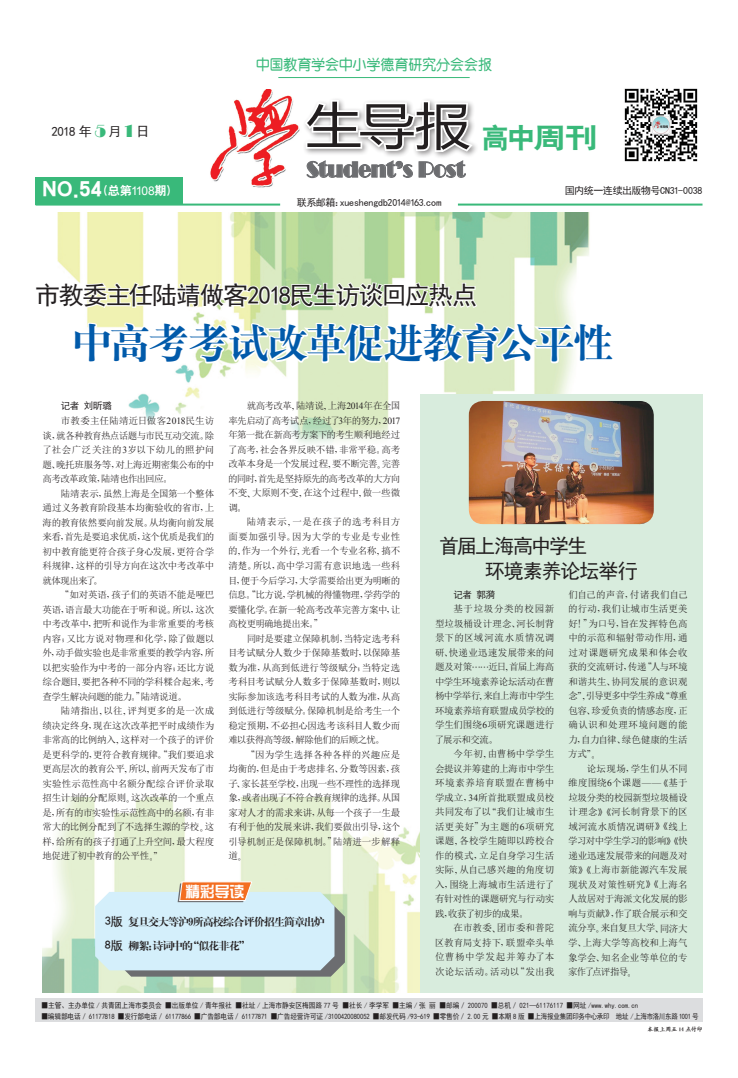
<style>
.page{position:relative;width:738px;height:1078px;background:#fff}
.page>*{position:absolute;margin:0;border:0;box-sizing:border-box;transform-origin:0 0}
.t1{font:50px "Microsoft Ya Hei";color:#231f20;scale:1.1 1}
.t2{font:41px "H Ya 4 gj";letter-spacing:-.065em;color:#015aaa}
.t3{font:28px "H Yb 2 gj";color:#39b97a}
.t4{font:25px "Sim Hei";letter-spacing:-.06em;color:#231f20}
.t5{font:23px "Broadway";letter-spacing:-.02em;color:#6c6d70;scale:.92 1}
.t6{font:22px "H Yb 2 gj";color:#fff}
.t7{font:20px/25px "Sim Hei";letter-spacing:-.06em;color:#231f20}
.t8{font:15px "H Ye 3 gj";letter-spacing:-.01em;color:#39b97a;scale:.94 1}
.t9{font:15px "H Yk 1 gj";color:#fff}
.t10{font:13px "Sim Hei";color:#231f20}
.t11{font:11px/23.8px "H Ya 4 gj";letter-spacing:-.085em;color:#231f20}
.t12{font:10px "Sim Hei";letter-spacing:-.03em;color:#231f20}
.t13{font:9.5px/14.5px "Sim Sun";letter-spacing:-.035em;color:#231f20;text-align:justify}
.t14{font:9.5px "Sim Hei";letter-spacing:-.05em;color:#231f20}
.t15{font:7.5px "Sim Hei";letter-spacing:-.02em;color:#231f20;scale:.89 1}
.t16{font:7.5px "Sim Hei";color:#231f20;scale:.89 1}
.t17{font:6px "H Yc 3 gj";letter-spacing:-.045em;color:#231f20}
.s1{font-family:"Broadway";font-size:18px;color:#39b97a}
.s2{font-size:12px}
.s3{font-family:"Arial";font-size:12px}
.s4{font-family:"Times New Roman"}
.s5{font-family:"H Ya 2 gj"}
.s6{font-family:"H Yb 1 gj";font-size:12px}
</style>
<div class="page">
<img style="left:57px;top:212px;width:533px;height:232px">
<img style="left:43px;top:797px;width:377px;height:195px">
<div style="left:420px;top:394px;width:282px;height:598px;background:#d8ecdd"></div>
<img style="left:210px;top:89px;width:90px;height:99px">
<img style="left:624px;top:88px;width:74px;height:74px">
<div style="left:36px;top:176px;width:147px;height:28px;background:#39b97a"></div>
<hr style="left:36px;top:203px;width:244px;height:2px;background:#39b97a">
<hr style="left:457px;top:203px;width:245px;height:2px;background:#39b97a">
<hr style="left:278px;top:77px;width:191px;height:1px;background:#39b97a">
<div style="left:302px;top:97px;width:177px;height:62px;background:#231f20;opacity:.5"></div>
<svg style="left:302px;top:98px;width:173px;height:56px"></svg>
<svg style="left:306px;top:160px;width:106px;height:18px"></svg>
<svg style="left:418px;top:160px;width:47px;height:18px"></svg>
<div style="left:36px;top:998px;width:666px;height:23px;background:#dcdddf"></div>
<svg style="left:95px;top:881px;width:249px;height:95px;background:#cfdee0"></svg>
<img style="left:468px;top:401px;width:185px;height:123px">
<svg style="left:57px;top:271px;width:533px;height:95px"></svg>
<h3 class="t10" style="left:51px;top:124px;width:99px">2018 年 <span class="s1">5</span>月<span class="s1">1</span>日</h3>
<h3 class="t8" style="left:255px;top:57px;width:253px">中国教育学会中小学德育研究分会会报</h3>
<h1 class="t1" style="left:306px;top:92px;width:150px">生导报</h1>
<h3 class="t5" style="left:306px;top:156px;width:174px">Student’s Post</h3>
<h3 class="t3" style="left:480px;top:124px;width:118px">高中周刊</h3>
<h3 class="t6" style="left:43px;top:179px;width:136px">NO.54<span class="s2">（总第</span><span class="s3">1108</span><span class="s2">期）</span></h3>
<p class="t12" style="left:564px;top:185px;width:139px">国内统一连续出版物号CN31-0038</p>
<p class="t12" style="left:296px;top:197px;width:146px">联系邮箱：xueshengdb2014@163.com</p>
<h3 class="t4" style="left:35px;top:282px;width:443px">市教委主任陆靖做客2018民生访谈回应热点</h3>
<h2 class="t2" style="left:72px;top:322px;width:543px">中高考考试改革促进教育公平性</h2>
<p class="t14" style="left:61px;top:401px;width:52px">记者 刘昕璐</p>
<p class="t13" style="left:42px;top:413px;width:173px;text-indent:19px">市教委主任陆靖近日做客<span class="s4">2018</span>民生访谈<span class="s5">，</span>就各种教育热点话题与市民互动交流<span class="s5">。</span>除了社会广泛关注的<span class="s4">3</span>岁以下幼儿的照护问题<span class="s5">、</span>晚托班服务等<span class="s5">，</span>对上海近期密集公布的中高考改革政策<span class="s5">，</span>陆靖也作出回应<span class="s5">。</span></p>
<p class="t13" style="left:42px;top:486px;width:173px;text-indent:18px">陆靖表示<span class="s5">，</span>虽然上海是全国第一个整体通过义务教育阶段基本均衡验收的省市<span class="s5">，</span>上海的教育依然要向前发展<span class="s5">。</span>从均衡向前发展来看<span class="s5">，</span>首先是要追求优质<span class="s5">，</span>这个优质是我们的初中教育能更符合孩子身心发展<span class="s5">，</span>更符合学科规律<span class="s5">，</span>这样的引导方向在这次中考改革中就体现出来了<span class="s5">。</span></p>
<p class="t13" style="left:42px;top:587px;width:173px;text-indent:18px"><span class="s5">“</span>如对英语<span class="s5">，</span>孩子们的英语不能是哑巴英语<span class="s5">，</span>语言最大功能在于听和说<span class="s5">。</span>所以<span class="s5">，</span>这次中考改革中<span class="s5">，</span>把听和说作为非常重要的考核内容<span class="s5">；</span>又比方说对物理和化学<span class="s5">，</span>除了做题以外<span class="s5">，</span>动手做实验也是非常重要的教学内容<span class="s5">，</span>所以把实验作为中考的一部分内容<span class="s5">；</span>还比方说综合题目<span class="s5">，</span>要把各种不同的学科糅合起来<span class="s5">，</span>考查学生解决问题的能力<span class="s5">。”</span>陆靖说道<span class="s5">。</span></p>
<p class="t13" style="left:42px;top:703px;width:173px;text-indent:18px">陆靖指出<span class="s5">，</span>以往<span class="s5">，</span>评判更多的是一次成绩决定终身<span class="s5">，</span>现在这次改革把平时成绩作为非常高的比例纳入<span class="s5">，</span>这样对一个孩子的评价是更科学的<span class="s5">，</span>更符合教育规律<span class="s5">。“</span>我们要追求更高层次的教育公平<span class="s5">，</span>所以<span class="s5">，</span>前两天发布了市实验性示范性高中名额分配综合评价录取招生计划的分配原则<span class="s5">。</span>这次改革的一个重点是<span class="s5">，</span>所有的市实验性示范性高中的名额<span class="s5">，</span>有非常大的比例分配到了不选择生源的学校<span class="s5">。</span>这样<span class="s5">，</span>给所有的孩子打通了上升空间<span class="s5">，</span>最大程度地促进了初中教育的公平性<span class="s5">。”</span></p>
<p class="t13" style="left:228px;top:398px;width:173px;text-indent:19px">就高考改革<span class="s5">，</span>陆靖说<span class="s5">，</span>上海<span class="s4">2014</span>年在全国率先启动了高考试点<span class="s5">，</span>经过了<span class="s4">3</span>年的努力<span class="s5">，</span><span class="s4">2017</span>年第一批在新高考方案下的考生顺利地经过了高考<span class="s5">，</span>社会各界反映不错<span class="s5">，</span>非常平稳<span class="s5">。</span>高考改革本身是一个发展过程<span class="s5">，</span>要不断完善<span class="s5">。</span>完善的同时<span class="s5">，</span>首先是坚持原先的高考改革的大方向不变<span class="s5">、</span>大原则不变<span class="s5">，</span>在这个过程中<span class="s5">，</span>做一些微调<span class="s5">。</span></p>
<p class="t13" style="left:228px;top:514px;width:174px;text-indent:19px">陆靖表示<span class="s5">，</span>一是在孩子的选考科目方面要加强引导<span class="s5">。</span>因为大学的专业是专业性的<span class="s5">，</span>作为一个外行<span class="s5">，</span>光看一个专业名称<span class="s5">，</span>搞不清楚<span class="s5">。</span>所以<span class="s5">，</span>高中学习需有意识地选一些科目<span class="s5">，</span>便于今后学习<span class="s5">，</span>大学需要给出更为明晰的信息<span class="s5">。“</span>比方说<span class="s5">，</span>学机械的得懂物理<span class="s5">，</span>学药学的要懂化学<span class="s5">。</span>在新一轮高考改革完善方案中<span class="s5">，</span>让高校更明确地提出来<span class="s5">。”</span></p>
<p class="t13" style="left:228px;top:630px;width:174px;text-indent:19px">同时是要建立保障机制<span class="s5">，</span>当特定选考科目考试赋分人数少于保障基数时<span class="s5">，</span>以保障基数为准<span class="s5">，</span>从高到低进行等级赋分<span class="s5">；</span>当特定选考科目考试赋分人数多于保障基数时<span class="s5">，</span>则以实际参加该选考科目考试的人数为准<span class="s5">，</span>从高到低进行等级赋分<span class="s5">。</span>保障机制是给考生一个稳定预期<span class="s5">，</span>不必担心因选考该科目人数少而难以获得高等级<span class="s5">，</span>解除他们的后顾之忧<span class="s5">。</span></p>
<p class="t13" style="left:228px;top:746px;width:173px;text-indent:17px"><span class="s5">“</span>因为学生选择各种各样的兴趣应是均衡的<span class="s5">，</span>但是由于考虑排名<span class="s5">、</span>分数等因素<span class="s5">，</span>孩子<span class="s5">、</span>家长甚至学校<span class="s5">，</span>出现一些不理性的选择现象<span class="s5">，</span>或者出现了不符合教育规律的选择<span class="s5">。</span>从国家对人才的需求来讲<span class="s5">，</span>从每一个孩子一生最有利于他的发展来讲<span class="s5">，</span>我们要做出引导<span class="s5">，</span>这个引导机制正是保障机制<span class="s5">。”</span>陆靖进一步解释道<span class="s5">。</span></p>
<h3 class="t9" style="left:185px;top:884px;width:61px">精彩导读</h3>
<p class="t11" style="left:105px;top:909px;width:221px"><span class="s6">3版</span> 复旦交大等沪9所高校综合评价招生简章出炉<br><span class="s6">8版</span> 柳絮：诗词中的“似花非花”</p>
<h3 class="t7" style="left:484px;top:533px;width:154px;text-indent:-46px">首届上海高中学生<br>环境素养论坛举行</h3>
<p class="t14" style="left:453px;top:589px;width:43px">记者 郭漪</p>
<p class="t13" style="left:434px;top:601px;width:121px;text-indent:19px">基于垃圾分类的校园新型垃圾桶设计理念<span class="s5">、</span>河长制背景下的区域河流水质情况调研<span class="s5">、</span>快递业迅速发展带来的问题及对策<span class="s5">……</span>近日<span class="s5">，</span>首届上海高中学生环境素养论坛活动在曹杨中学举行<span class="s5">，</span>来自上海市中学生环境素养培育联盟成员学校的学生们围绕<span class="s4">6</span>项研究课题进行了展示和交流<span class="s5">。</span></p>
<p class="t13" style="left:434px;top:746px;width:121px;text-indent:18px">今年初<span class="s5">，</span>由曹杨中学学生会提议并筹建的上海市中学生环境素养培育联盟在曹杨中学成立<span class="s5">，</span><span class="s4">34</span>所首批联盟成员校共同发布了以<span class="s5">“</span>我们让城市生活更美好<span class="s5">”</span>为主题的<span class="s4">6</span>项研究课题<span class="s5">，</span>各校学生随即以跨校合作的模式<span class="s5">，</span>立足自身学习生活实际<span class="s5">，</span>从自己感兴趣的角度切入<span class="s5">，</span>围绕上海城市生活进行了有针对性的课题研究与行动实践<span class="s5">，</span>收获了初步的成果<span class="s5">。</span></p>
<p class="t13" style="left:434px;top:920px;width:121px;text-indent:19px">在市教委<span class="s5">、</span>团市委和普陀区教育局支持下<span class="s5">，</span>联盟牵头单位曹杨中学发起并筹办了本次论坛活动<span class="s5">。</span>活动以<span class="s5">“</span>发出我</p>
<p class="t13" style="left:567px;top:587px;width:121px">们自己的声音<span class="s5">，</span>付诸我们自己的行动<span class="s5">，</span>我们让城市生活更美好<span class="s5">！”</span>为口号<span class="s5">，</span>旨在发挥特色高中的示范和辐射带动作用<span class="s5">，</span>通过对课题研究成果和体会收获的交流研讨<span class="s5">，</span>传递<span class="s5">“</span>人与环境和谐共生<span class="s5">、</span>协同发展的意识观念<span class="s5">”，</span>引导更多中学生养成<span class="s5">“</span>尊重包容<span class="s5">、</span>珍爱负责的情感态度<span class="s5">，</span>正确认识和处理环境问题的能力<span class="s5">，</span>自力自律<span class="s5">、</span>绿色健康的生活方式<span class="s5">”。</span></p>
<p class="t13" style="left:567px;top:760px;width:121px;text-indent:19px">论坛现场<span class="s5">，</span>学生们从不同维度围绕<span class="s4">6</span>个课题<span class="s5">——《</span>基于垃圾分类的校园新型垃圾桶设计理念<span class="s5">》《</span>河长制背景下的区域河流水质情况调研<span class="s5">》《</span>线上学习对中学生学习的影响<span class="s5">》《</span>快递业迅速发展带来的问题及对策<span class="s5">》《</span>上海市新能源汽车发展现状及对策性研究<span class="s5">》《</span>上海名人故居对于海派文化发展的影响与贡献<span class="s5">》，</span>作了联合展示和交流分享<span class="s5">。</span>来自复旦大学<span class="s5">、</span>同济大学<span class="s5">、</span>上海大学等高校和上海气象学会<span class="s5">、</span>知名企业等单位的专家作了点评指导<span class="s5">。</span></p>
<p class="t16" style="left:41px;top:1000px;width:671px">■主管、主办单位 / 共青团上海市委员会 ■出版单位 / 青年报社 ■社址 / 上海市静安区梅园路 77 号 ■社长 / 李学军 ■主编 / 张 丽 ■邮编／ 200070 ■总机／ 021—61176117 ■网址 /www.why.com.cn</p>
<p class="t15" style="left:41px;top:1011px;width:739px">■编辑部电话／ 61177818 ■发行部电话／ 61177866 ■广告部电话／ 61177871 ■广告经营许可证 /3100420080052 ■邮发代码 /93-619 ■零售价／ 2.00 元 ■本期 8 版 ■上海报业集团印务中心承印 地址 /上海市洛川东路 1001 号</p>
<p class="t17" style="left:647px;top:1025px;width:57px">本报上周五 14 点付印</p>
</div>
